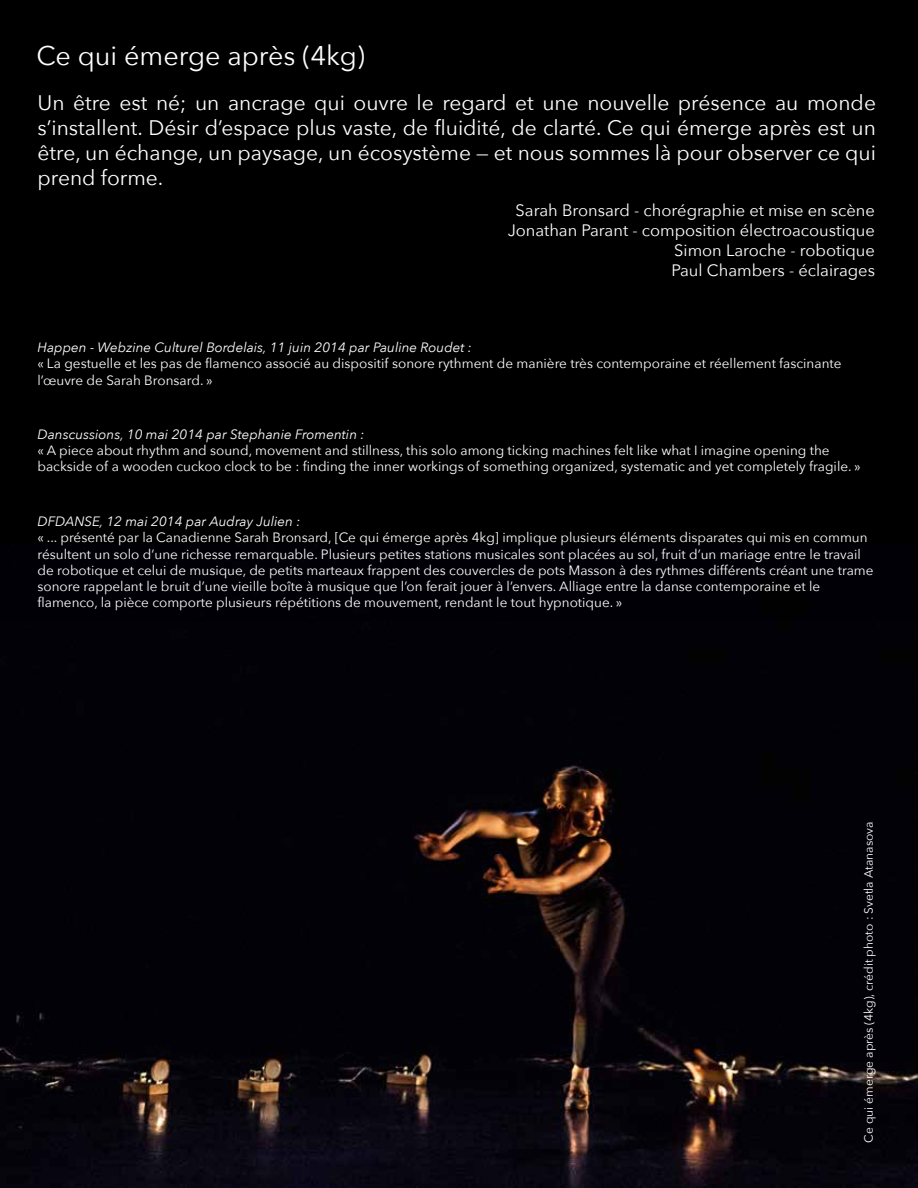
<style>
.page{position:relative;width:918px;height:1188px;background:#fff}
.page>*{position:absolute;margin:0;border:0;box-sizing:border-box;transform-origin:0 0}
.t1{font:27px "Avenir Next";color:#fff}
.t2{font:21px/25.2px "Avenir Next";color:#fff;text-align:justify}
.t3{font:16.5px/19.8px "Avenir Next";color:#fff;text-align:right}
.t4{font:13.5px/16.2px "Avenir Next";color:#fff}
.t5{font:italic 13.5px "Avenir Next";color:#fff}
.t6{font:12px "Avenir Next";color:#fff}
.s1{font-size:15px;color:#000}
</style>
<div class="page">
<div style="left:0;top:0;width:918px;height:544px;background:#000"></div>
<img style="left:0;top:544px;width:918px;height:644px">
<h1 class="t1" style="left:37px;top:33px;width:335px">Ce qui émerge après (4kg)<span class="s1">)</span></h1>
<p class="t2" style="left:38px;top:89px;width:840px">Un être est né; un ancrage qui ouvre le regard et une nouvelle présence au monde s’installent. Désir d’espace plus vaste, de fluidité, de clarté. Ce qui émerge après est un être, un échange, un paysage, un écosystème — et nous sommes là pour observer ce qui prend forme.</p>
<p class="t3" style="left:508px;top:200px;width:369px">Sarah Bronsard - chorégraphie et mise en scène Jonathan Parant - composition électroacoustique Simon Laroche - robotique<br>Paul Chambers - éclairages</p>
<p class="t5" style="left:38px;top:336px;width:436px">Happen - Webzine Culturel Bordelais, 11 juin 2014 par Pauline Roudet :</p>
<p class="t4" style="left:38px;top:355px;width:806px">« La gestuelle et les pas de flamenco associé au dispositif sonore rythment de manière très contemporaine et réellement fascinante l’œuvre de Sarah Bronsard. »</p>
<p class="t5" style="left:38px;top:423px;width:329px">Danscussions, 10 mai 2014 par Stephanie Fromentin :</p>
<p class="t4" style="left:38px;top:442px;width:825px">« A piece about rhythm and sound, movement and stillness, this solo among ticking machines felt like what I imagine opening the backside of a wooden cuckoo clock to be : finding the inner workings of something organized, systematic and yet completely fragile. »</p>
<p class="t5" style="left:38px;top:510px;width:264px">DFDANSE, 12 mai 2014 par Audray Julien :</p>
<p class="t4" style="left:38px;top:529px;width:838px">« ... présenté par la Canadienne Sarah Bronsard, [Ce qui émerge après 4kg] implique plusieurs éléments disparates qui mis en commun résultent un solo d’une richesse remarquable. Plusieurs petites stations musicales sont placées au sol, fruit d’un mariage entre le travail de robotique et celui de musique, de petits marteaux frappent des couvercles de pots Masson à des rythmes différents créant une trame sonore rappelant le bruit d’une vieille boîte à musique que l’on ferait jouer à l’envers. Alliage entre la danse contemporaine et le flamenco, la pièce comporte plusieurs répétitions de mouvement, rendant le tout hypnotique. »</p>
<p class="t6" style="left:858px;top:1143px;width:323px;rotate:-90deg">Ce qui émerge après (4kg), crédit photo : Svetla Atanasova</p>
</div>
